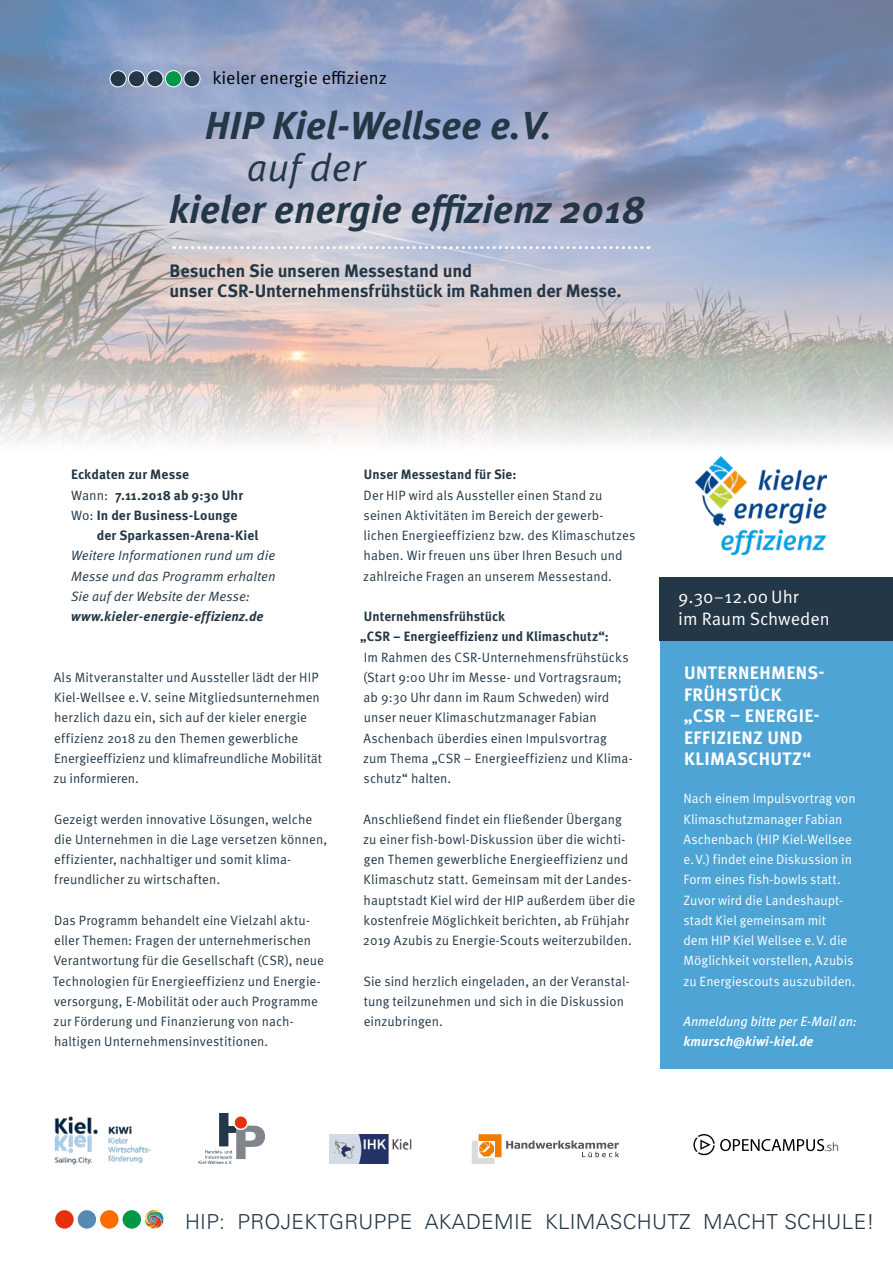
<style>
.page{position:relative;width:893px;height:1263px;background:#fff}
.page>*{position:absolute;margin:0;border:0;box-sizing:border-box;transform-origin:0 0}
.t1{font:italic 700 39px "Meta Pro";letter-spacing:-.005em;color:#233746}
.t2{font:italic 39px "Meta Pro";color:#233746}
.t3{font:300 20.7px "Univers LT";letter-spacing:.015em;color:#233746}
.t4{font:700 18px/20.2px "Meta Pro";letter-spacing:-.01em;color:#233746}
.t5{font:700 18px/21.6px "Meta Pro";letter-spacing:.02em;color:#fff}
.t6{font:18px/21.6px "Meta Pro";color:#fff}
.t7{font:18px "Meta Pro";color:#000}
.t8{font:13.5px/20.2px "Meta Pro";letter-spacing:.005em;color:#233746}
.t9{font:13.5px/20.2px "Meta Pro";letter-spacing:-.005em;color:#fff}
.t10{font:700 13.5px/20.2px "Meta Pro";letter-spacing:.01em;color:#233746}
.t11{font:italic 13.5px/20.2px "Meta Pro";letter-spacing:.005em;color:#233746;text-align:justify}
.t12{font:italic 700 13.5px "Meta Pro";letter-spacing:.01em;color:#233746}
.t13{font:italic 13.5px "Meta Pro";letter-spacing:-.005em;color:#fff}
.t14{font:italic 700 13.5px "Meta Pro";letter-spacing:.01em;color:#fff}
.t15{font:300 11.4px "Open Sans";color:#000001}
.s1{font-weight:400}
</style>
<div class="page">
<div style="left:55px;top:1209px;width:19px;height:20px;background:#e6310e;border-radius:50%"></div>
<div style="left:54px;top:1209px;width:21px;height:21px;border:1px solid #fff;border-radius:50%"></div>
<div style="left:77px;top:1209px;width:20px;height:20px;background:#5889b4;border-radius:50%"></div>
<div style="left:76px;top:1209px;width:21px;height:21px;border:1px solid #fff;border-radius:50%"></div>
<div style="left:122px;top:1209px;width:20px;height:20px;background:#009846;border-radius:50%"></div>
<div style="left:121px;top:1209px;width:21px;height:21px;border:1px solid #fff;border-radius:50%"></div>
<div style="left:99px;top:1209px;width:20px;height:20px;background:#ff6b00;border-radius:50%"></div>
<div style="left:99px;top:1209px;width:21px;height:21px;border:1px solid #fff;border-radius:50%"></div>
<img style="left:144px;top:1209px;width:20px;height:20px;border-radius:10px">
<div style="left:144px;top:1209px;width:21px;height:21px;border:1px solid #fff;border-radius:50%"></div>
<img style="left:0;top:0;width:893px;height:457px">
<div style="left:110px;top:71px;width:16px;height:16px;background:#233746;border-radius:50%"></div>
<div style="left:109px;top:70px;width:18px;height:17px;border:1px solid #fff;border-radius:50%"></div>
<div style="left:128px;top:71px;width:17px;height:16px;background:#233746;border-radius:50%"></div>
<div style="left:128px;top:70px;width:17px;height:17px;border:1px solid #fff;border-radius:50%"></div>
<div style="left:165px;top:71px;width:17px;height:16px;background:#009846;border-radius:50%"></div>
<div style="left:165px;top:70px;width:17px;height:17px;border:1px solid #fff;border-radius:50%"></div>
<div style="left:147px;top:71px;width:16px;height:16px;background:#233746;border-radius:50%"></div>
<div style="left:146px;top:70px;width:18px;height:17px;border:1px solid #fff;border-radius:50%"></div>
<div style="left:184px;top:71px;width:16px;height:16px;background:#233746;border-radius:50%"></div>
<div style="left:183px;top:70px;width:18px;height:17px;border:1px solid #fff;border-radius:50%"></div>
<svg style="left:174px;top:246px;width:468px;height:3px"></svg>
<img style="left:695px;top:457px;width:132px;height:97px">
<img style="left:54px;top:1116px;width:97px;height:48px">
<svg style="left:472px;top:1134px;width:147px;height:30px"></svg>
<svg style="left:693px;top:1134px;width:131px;height:21px"></svg>
<img style="left:329px;top:1134px;width:83px;height:30px">
<svg style="left:199px;top:1113px;width:66px;height:51px"></svg>
<div style="left:660px;top:579px;width:233px;height:490px;background:#4da4d5"></div>
<div style="left:660px;top:577px;width:233px;height:63px;background:#233746"></div>
<h3 class="t7" style="left:212px;top:66px;width:176px">kieler energie effizienz</h3>
<h1 class="t1" style="left:205px;top:100px;width:349px">HIP Kiel-Wellsee e.V.</h1>
<h1 class="t2" style="left:247px;top:142px;width:120px">auf der</h1>
<h1 class="t1" style="left:169px;top:184px;width:478px">kieler energie effizienz 2018</h1>
<h3 class="t4" style="left:169px;top:261px;width:454px">Besuchen Sie unseren Messestand und<br>unser CSR-Unternehmensfrühstück im Rahmen der Messe.</h3>
<p class="t10" style="left:71px;top:465px;width:120px">Eckdaten zur Messe</p>
<p class="t10" style="left:71px;top:485px;width:174px"><span class="s1">Wann:</span> 7.11.2018 ab 9:30 Uhr</p>
<p class="t10" style="left:71px;top:505px;width:168px"><span class="s1">Wo:</span> In der Business-Lounge</p>
<p class="t10" style="left:97px;top:526px;width:163px">der Sparkassen-Arena-Kiel</p>
<p class="t11" style="left:71px;top:546px;width:206px">Weitere Informationen rund um die Messe und das Programm erhalten Sie auf der Website der Messe:</p>
<p class="t12" style="left:71px;top:608px;width:194px">www.kieler-energie-effizienz.de</p>
<p class="t8" style="left:54px;top:667px;width:270px">Als Mitveranstalter und Aussteller lädt der HIP Kiel-Wellsee e.V. seine Mitgliedsunternehmen herzlich dazu ein, sich auf der kieler energie effizienz 2018 zu den Themen gewerbliche Energieeffizienz und klimafreundliche Mobilität zu informieren.</p>
<p class="t8" style="left:54px;top:809px;width:275px">Gezeigt werden innovative Lösungen, welche die Unternehmen in die Lage versetzen können, effizienter, nachhaltiger und somit klima&shy;freundlicher zu wirtschaften.</p>
<p class="t8" style="left:53px;top:910px;width:273px">Das Programm behandelt eine Vielzahl aktu&shy;eller Themen: Fragen der unternehmerischen Verantwortung für die Gesellschaft (CSR), neue Technologien für Energieeffizienz und Energie&shy;versorgung, E-Mobilität oder auch Programme zur Förderung und Finanzierung von nach&shy;haltigen Unternehmensinvestitionen.</p>
<p class="t10" style="left:364px;top:465px;width:154px">Unser Messestand für Sie:</p>
<p class="t8" style="left:363px;top:485px;width:274px">Der HIP wird als Aussteller einen Stand zu seinen Aktivitäten im Bereich der gewerb&shy;lichen Energieeffizienz bzw. des Klimaschutzes haben. Wir freuen uns über Ihren Besuch und zahlreiche Fragen an unserem Messestand.</p>
<p class="t10" style="left:360px;top:607px;width:250px">Unternehmensfrühstück<br>„CSR – Energieeffizienz und Klimaschutz“:</p>
<p class="t8" style="left:363px;top:647px;width:271px">Im Rahmen des CSR-Unternehmensfrühstücks (Start 9:00 Uhr im Messe- und Vortragsraum; ab 9:30 Uhr dann im Raum Schweden) wird unser neuer Klimaschutzmanager Fabian Aschenbach überdies einen Impulsvortrag zum Thema „CSR – Energieeffizienz und Klima&shy;schutz“ halten.</p>
<p class="t8" style="left:363px;top:809px;width:274px">Anschließend findet ein fließender Übergang zu einer fish-bowl-Diskussion über die wichti&shy;gen Themen gewerbliche Energieeffizienz und Klimaschutz statt. Gemeinsam mit der Landes&shy;hauptstadt Kiel wird der HIP außerdem über die kostenfreie Möglichkeit berichten, ab Frühjahr 2019 Azubis zu Energie-Scouts weiterzubilden.</p>
<p class="t8" style="left:363px;top:971px;width:268px">Sie sind herzlich eingeladen, an der Veranstal&shy;tung teilzunehmen und sich in die Diskussion einzubringen.</p>
<h3 class="t6" style="left:678px;top:587px;width:153px">9.30–12.00 Uhr<br>im Raum Schweden</h3>
<h3 class="t5" style="left:684px;top:662px;width:142px">UNTERNEHMENS-<br>FRÜHSTÜCK „CSR – ENERGIE-<br>EFFIZIENZ UND<br>KLIMASCHUTZ“</h3>
<p class="t9" style="left:683px;top:789px;width:174px">Nach einem Impulsvortrag von<br>Klimaschutzmanager Fabian<br>Aschenbach (HIP Kiel-Wellsee e.V.) findet eine Diskussion in<br>Form eines fish-bowls statt.<br>Zuvor wird die Landeshaupt&shy;stadt Kiel gemeinsam mit<br>dem HIP Kiel Wellsee e.V. die<br>Möglichkeit vorstellen, Azubis zu Energiescouts auszubilden.</p>
<p class="t13" style="left:683px;top:1013px;width:175px">Anmeldung bitte per E-Mail an:</p>
<p class="t14" style="left:683px;top:1033px;width:131px">kmursch@kiwi-kiel.de</p>
<p class="t15" style="left:824px;top:1139px;width:16px">.sh</p>
<h2 class="t3" style="left:185px;top:1209px;width:691px">HIP: PROJEKTGRUPPE AKADEMIE KLIMASCHUTZ MACHT SCHULE!</h2>
</div>
